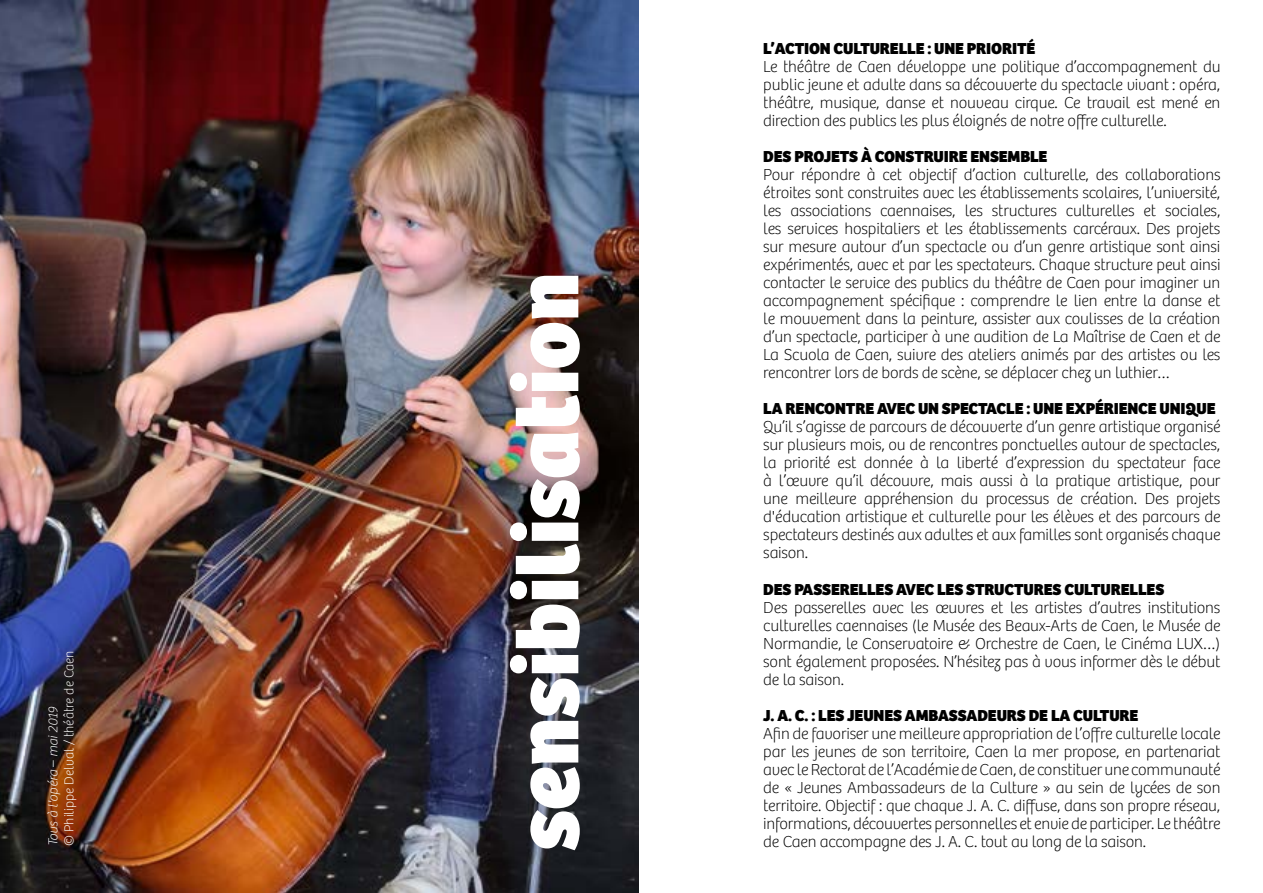
<style>
.page{position:relative;width:1263px;height:893px;background:#fff}
.page>*{position:absolute;margin:0;border:0;box-sizing:border-box;transform-origin:0 0}
.t1{font:800 90px "Bree";color:#fff}
.t2{font:100 16.5px/18px "Bree";letter-spacing:-.01em;color:#000;text-align:justify}
.t3{font:800 16.5px "Bree";letter-spacing:-.01em;color:#000}
.t4{font:100 13.5px "Bree";color:#fff}
.t5{font:italic 100 13.5px "Bree";color:#fff}
.s1{font-style:normal}
</style>
<div class="page">
<img style="left:0;top:0;width:638px;height:893px">
<p class="t4" style="left:62px;top:846px;width:197px;rotate:-90deg">© Philippe Delval / théâtre de Caen</p>
<p class="t5" style="left:45px;top:846px;width:141px;rotate:-90deg">Tous à l'opéra <span class="s1">–</span> mai 2019</p>
<h1 class="t1" style="left:493px;top:850px;width:579px;rotate:-90deg">sensibilisation</h1>
<p class="t3" style="left:763px;top:39px;width:274px">L’ACTION CULTURELLE : UNE PRIORITÉ</p>
<p class="t2" style="left:763px;top:58px;width:459px">Le théâtre de Caen développe une politique d’accompagnement du public jeune et adulte dans sa découverte du spectacle vivant : opéra, théâtre, musique, danse et nouveau cirque. Ce travail est mené en direction des publics les plus éloignés de notre offre culturelle.</p>
<p class="t3" style="left:763px;top:147px;width:286px">DES PROJETS À CONSTRUIRE ENSEMBLE</p>
<p class="t2" style="left:763px;top:166px;width:459px">Pour répondre à cet objectif d’action culturelle, des collaborations étroites sont construites avec les établissements scolaires, l’université, les associations caennaises, les structures culturelles et sociales, les services hospitaliers et les établissements carcéraux. Des projets sur mesure autour d’un spectacle ou d’un genre artistique sont ainsi expérimentés, avec et par les spectateurs. Chaque structure peut ainsi contacter le service des publics du théâtre de Caen pour imaginer un accompagnement spécifique : comprendre le lien entre la danse et le mouvement dans la peinture, assister aux coulisses de la création d’un spectacle, participer à une audition de La Maîtrise de Caen et de La Scuola de Caen, suivre des ateliers animés par des artistes ou les rencontrer lors de bords de scène, se déplacer chez un luthier…</p>
<p class="t3" style="left:763px;top:399px;width:454px">LA RENCONTRE AVEC UN SPECTACLE : UNE EXPÉRIENCE UNIQUE</p>
<p class="t2" style="left:763px;top:418px;width:459px">Qu’il s’agisse de parcours de découverte d’un genre artistique organisé sur plusieurs mois, ou de rencontres ponctuelles autour de spectacles, la priorité est donnée à la liberté d’expression du spectateur face à l’œuvre qu’il découvre, mais aussi à la pratique artistique, pour une meilleure appréhension du processus de création. Des projets d'éducation artistique et culturelle pour les élèves et des parcours de spectateurs destinés aux adultes et aux familles sont organisés chaque saison.</p>
<p class="t3" style="left:763px;top:579px;width:403px">DES PASSERELLES AVEC LES STRUCTURES CULTURELLES</p>
<p class="t2" style="left:763px;top:598px;width:459px">Des passerelles avec les œuvres et les artistes d’autres institutions culturelles caennaises (le Musée des Beaux-Arts de Caen, le Musée de Normandie, le Conservatoire &amp; Orchestre de Caen, le Cinéma LUX…) sont également proposées. N’hésitez pas à vous informer dès le début de la saison.</p>
<p class="t3" style="left:763px;top:705px;width:377px">J. A. C. : LES JEUNES AMBASSADEURS DE LA CULTURE</p>
<p class="t2" style="left:763px;top:724px;width:459px">Afin de favoriser une meilleure appropriation de l’offre culturelle locale par les jeunes de son territoire, Caen la mer propose, en partenariat avec le Rectorat de l’Académie de Caen, de constituer une communauté de « Jeunes Ambassadeurs de la Culture » au sein de lycées de son territoire. Objectif : que chaque J. A. C. diffuse, dans son propre réseau, informations, découvertes personnelles et envie de participer. Le théâtre</p>
<p class="t2" style="left:763px;top:832px;width:384px">de Caen accompagne des J. A. C. tout au long de la saison.</p>
</div>
